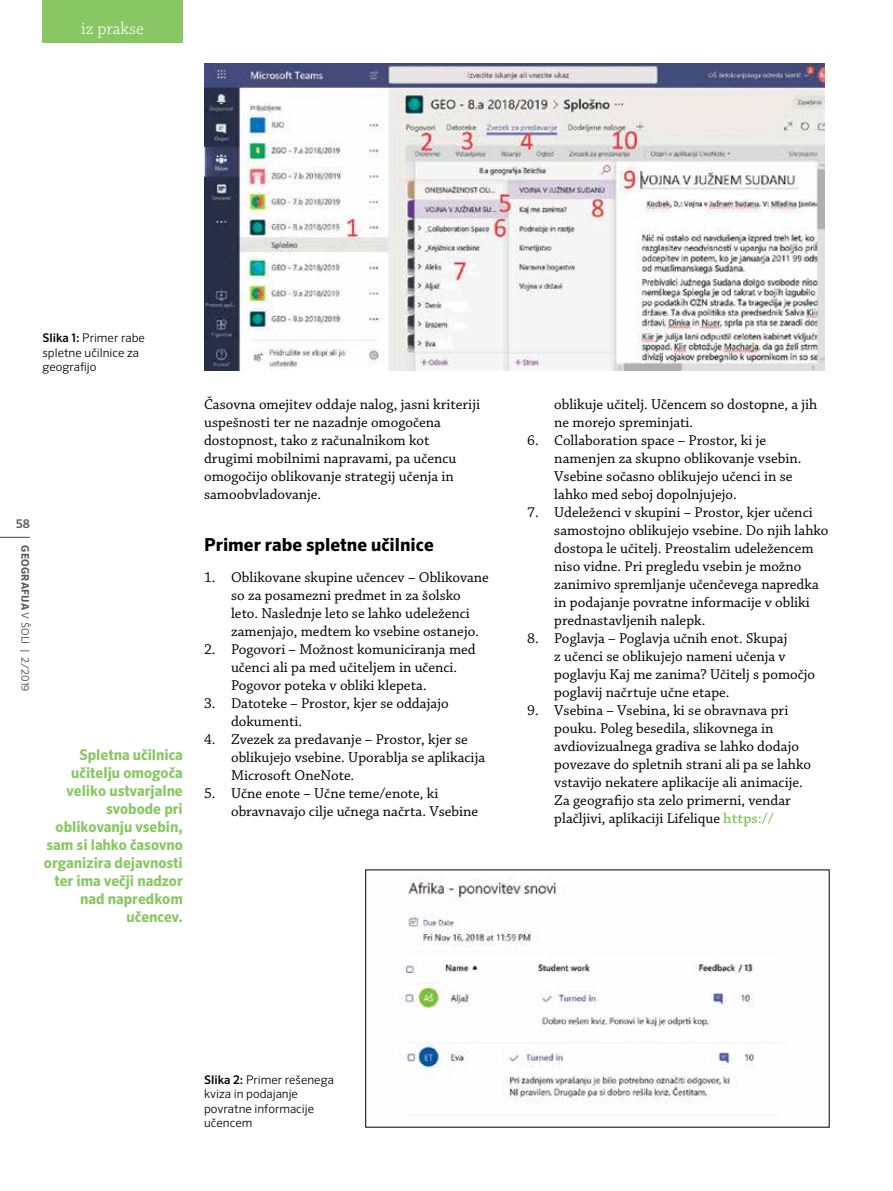
<style>
.page{position:relative;width:893px;height:1191px;background:#fff}
.page>*{position:absolute;margin:0;border:0;box-sizing:border-box;transform-origin:0 0}
.t1{font:700 18px "Sero Pro";color:#000}
.t2{font:300 18px "Chaparral Pro";color:#fff}
.t3{font:15px/18px "Chaparral Pro";color:#000}
.t4{font:700 15px/18px "Sero Pro";color:#89c765;text-align:right;scale:.96 1}
.t5{font:300 12px/14.4px "Sero Pro";color:#000}
.t6{font:500 12px "Sero Pro";color:#58595b}
.t7{font:10.5px "Sero Pro";letter-spacing:.005em;color:#58595b}
.s1{font-weight:500}
.s2{font-weight:700}
.s3{font-weight:600;color:#89c765}
</style>
<div class="page">
<img style="left:204px;top:64px;width:621px;height:307px">
<img style="left:401px;top:878px;width:354px;height:225px">
<hr style="left:0;top:537px;width:30px;height:1px;background:#58595b">
<div style="left:43px;top:0;width:140px;height:43px;background:#89c765"></div>
<p class="t2" style="left:81px;top:18px;width:64px">iz prakse</p>
<p class="t5" style="left:43px;top:330px;width:104px"><span class="s1">Slika 1:</span> Primer rabe spletne učilnice za geografijo</p>
<p class="t6" style="left:16px;top:516px;width:15px">58</p>
<p class="t7" style="left:32px;top:545px;width:148px;rotate:90deg"><span class="s2">Geografija</span> v šoli | 2/2019</p>
<p class="t4" style="left:44px;top:746px;width:146px">Spletna učilnica učitelju omogoča veliko ustvarjalne svobode pri oblikovanju vsebin, sam si lahko časovno organizira dejavnosti ter ima večji nadzor nad napredkom učencev.</p>
<p class="t3" style="left:204px;top:396px;width:278px">Časovna omejitev oddaje nalog, jasni kriteriji uspešnosti ter ne nazadnje omogočena dostopnost, tako z računalnikom kot drugimi mobilnimi napravami, pa učencu omogočijo oblikovanje strategij učenja in samoobvladovanje.</p>
<p class="t1" style="left:204px;top:534px;width:231px">Primer rabe spletne učilnice</p>
<p class="t3" style="left:231px;top:569px;width:259px;text-indent:-27px">1. Oblikovane skupine učencev – Oblikovane so za posamezni predmet in za šolsko leto. Naslednje leto se lahko udeleženci zamenjajo, medtem ko vsebine ostanejo.</p>
<p class="t3" style="left:231px;top:641px;width:246px;text-indent:-27px">2. Pogovori – Možnost komuniciranja med učenci ali pa med učiteljem in učenci.<br>Pogovor poteka v obliki klepeta.</p>
<p class="t3" style="left:231px;top:695px;width:219px;text-indent:-27px">3. Datoteke – Prostor, kjer se oddajajo dokumenti.</p>
<p class="t3" style="left:231px;top:731px;width:256px;text-indent:-27px">4. Zvezek za predavanje – Prostor, kjer se oblikujejo vsebine. Uporablja se aplikacija<br>Microsoft OneNote.</p>
<p class="t3" style="left:231px;top:785px;width:249px;text-indent:-27px">5. Učne enote – Učne teme/enote, ki obravnavajo cilje učnega načrta. Vsebine</p>
<p class="t3" style="left:554px;top:396px;width:265px">oblikuje učitelj. Učencem so dostopne, a jih ne morejo spreminjati.</p>
<p class="t3" style="left:554px;top:432px;width:249px;text-indent:-27px">6. Collaboration space – Prostor, ki je namenjen za skupno oblikovanje vsebin.<br>Vsebine sočasno oblikujejo učenci in se lahko med seboj dopolnjujejo.</p>
<p class="t3" style="left:554px;top:504px;width:276px;text-indent:-27px">7. Udeleženci v skupini – Prostor, kjer učenci samostojno oblikujejo vsebine. Do njih lahko dostopa le učitelj. Preostalim udeležencem niso vidne. Pri pregledu vsebin je možno zanimivo spremljanje učenčevega napredka in podajanje povratne informacije v obliki prednastavljenih nalepk.</p>
<p class="t3" style="left:554px;top:630px;width:262px;text-indent:-27px">8. Poglavja – Poglavja učnih enot. Skupaj<br>z učenci se oblikujejo nameni učenja v poglavju Kaj me zanima? Učitelj s pomočjo poglavij načrtuje učne etape.</p>
<p class="t3" style="left:554px;top:702px;width:258px;text-indent:-27px">9. Vsebina – Vsebina, ki se obravnava pri pouku. Poleg besedila, slikovnega in avdiovizualnega gradiva se lahko dodajo povezave do spletnih strani ali pa se lahko vstavijo nekatere aplikacije ali animacije.<br>Za geografijo sta zelo primerni, vendar plačljivi, aplikaciji Lifelique <span class="s3">https://</span></p>
<p class="t5" style="left:204px;top:1072px;width:131px"><span class="s1">Slika 2:</span> Primer rešenega kviza in podajanje povratne informacije učencem</p>
</div>
